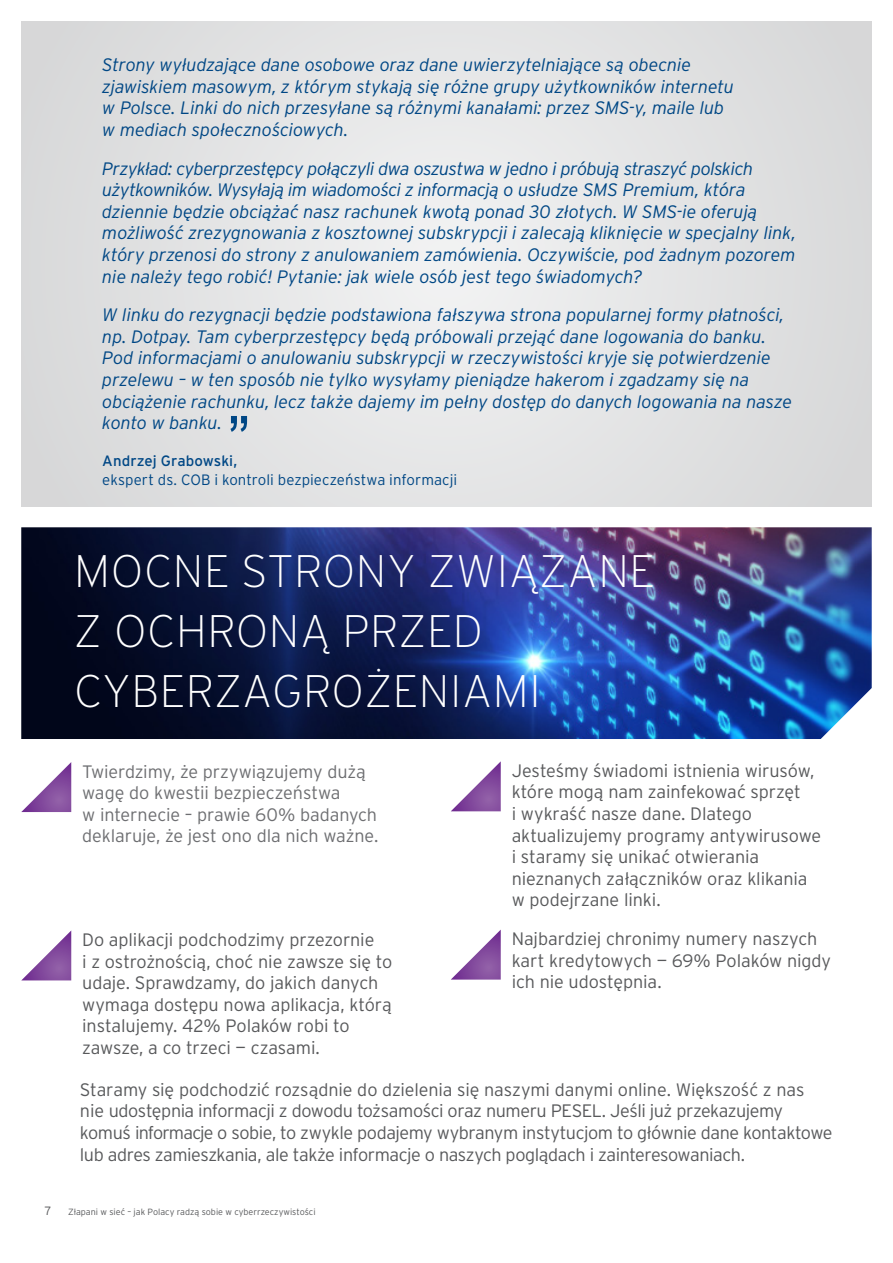
<style>
.page{position:relative;width:893px;height:1263px;background:#fff}
.page>*{position:absolute;margin:0;border:0;box-sizing:border-box;transform-origin:0 0}
.t1{font:300 expanded 45.6px/59.8px "Interstate Pl";letter-spacing:.015em;color:#fff}
.tekst_główny{font:italic 300 18px/21.6px "Interstate Pl";letter-spacing:-.01em;color:#004785}
.tekst_główny-2{font:300 18px/21.6px "Interstate Pl";letter-spacing:-.01em;color:#58595b}
.tekst_główny-3{font:300 18px/21.6px "Interstate Pl";letter-spacing:-.005em;color:#6d6e71}
.tekst_główny-4{font:300 15px/19.5px "Interstate Pl";letter-spacing:.005em;color:#004785}
.t2{font:300 12px "Interstate Pl";color:#58595b}
.t3{font:300 9px "Interstate Pl";color:#58595b}
.s1{font-weight:400}
</style>
<div class="page">
<img style="left:21px;top:527px;width:851px;height:212px">
<div style="left:21px;top:21px;width:851px;height:485px;background:#e2e3e4"></div>
<svg style="left:21px;top:762px;width:50px;height:50px"></svg>
<svg style="left:451px;top:761px;width:50px;height:50px"></svg>
<svg style="left:230px;top:416px;width:17px;height:16px"></svg>
<svg style="left:22px;top:931px;width:49px;height:49px"></svg>
<svg style="left:451px;top:929px;width:50px;height:50px"></svg>
<p class="tekst_główny" style="left:102px;top:54px;width:633px">Strony wyłudzające dane osobowe oraz dane uwierzytelniające są obecnie zjawiskiem masowym, z którym stykają się różne grupy użytkowników internetu w Polsce. Linki do nich przesyłane są różnymi kanałami: przez SMS-y, maile lub w mediach społecznościowych.</p>
<p class="tekst_główny" style="left:102px;top:157px;width:695px">Przykład: cyberprzestępcy połączyli dwa oszustwa w jedno i próbują straszyć polskich użytkowników. Wysyłają im wiadomości z informacją o usłudze SMS Premium, która dziennie będzie obciążać nasz rachunek kwotą ponad 30 złotych. W SMS-ie oferują możliwość zrezygnowania z kosztownej subskrypcji i zalecają kliknięcie w specjalny link, który przenosi do strony z anulowaniem zamówienia. Oczywiście, pod żadnym pozorem nie należy tego robić! Pytanie: jak wiele osób jest tego świadomych?</p>
<p class="tekst_główny" style="left:102px;top:304px;width:691px">W linku do rezygnacji będzie podstawiona fałszywa strona popularnej formy płatności, np. Dotpay. Tam cyberprzestępcy będą próbowali przejąć dane logowania do banku.<br>Pod informacjami o anulowaniu subskrypcji w rzeczywistości kryje się potwierdzenie przelewu – w ten sposób nie tylko wysyłamy pieniądze hakerom i zgadzamy się na obciążenie rachunku, lecz także dajemy im pełny dostęp do danych logowania na nasze konto w banku.</p>
<p class="tekst_główny-4" style="left:102px;top:451px;width:356px"><span class="s1">Andrzej Grabowski,<br></span>ekspert ds. COB i kontroli bezpieczeństwa informacji</p>
<p class="t1" style="left:74px;top:541px;width:582px">MOCNE STRONY ZWIĄZANE<br>Z OCHRONĄ PRZED<br>CYBERZAGROŻENIAMI</p>
<p class="tekst_główny-3" style="left:82px;top:760px;width:298px">Twierdzimy, że przywiązujemy dużą wagę do kwestii bezpieczeństwa<br>w internecie – prawie 60% badanych deklaruje, że jest ono dla nich ważne.</p>
<p class="tekst_główny-2" style="left:512px;top:759px;width:311px">Jesteśmy świadomi istnienia wirusów, które mogą nam zainfekować sprzęt<br>i wykraść nasze dane. Dlatego aktualizujemy programy antywirusowe i staramy się unikać otwierania nieznanych załączników oraz klikania w podejrzane linki.</p>
<p class="tekst_główny-2" style="left:82px;top:929px;width:312px">Do aplikacji podchodzimy przezornie<br>i z ostrożnością, choć nie zawsze się to udaje. Sprawdzamy, do jakich danych wymaga dostępu nowa aplikacja, którą instalujemy. 42% Polaków robi to zawsze, a co trzeci — czasami.</p>
<p class="tekst_główny-2" style="left:512px;top:928px;width:321px">Najbardziej chronimy numery naszych kart kredytowych — 69% Polaków nigdy ich nie udostępnia.</p>
<p class="tekst_główny-2" style="left:80px;top:1078px;width:754px">Staramy się podchodzić rozsądnie do dzielenia się naszymi danymi online. Większość z nas nie udostępnia informacji z dowodu tożsamości oraz numeru PESEL. Jeśli już przekazujemy komuś informacje o sobie, to zwykle podajemy wybranym instytucjom to głównie dane kontaktowe lub adres zamieszkania, ale także informacje o naszych poglądach i zainteresowaniach.</p>
<p class="t2" style="left:45px;top:1204px;width:8px">7</p>
<p class="t3" style="left:68px;top:1207px;width:249px">Złapani w sieć – jak Polacy radzą sobie w cyberrzeczywistości</p>
</div>
